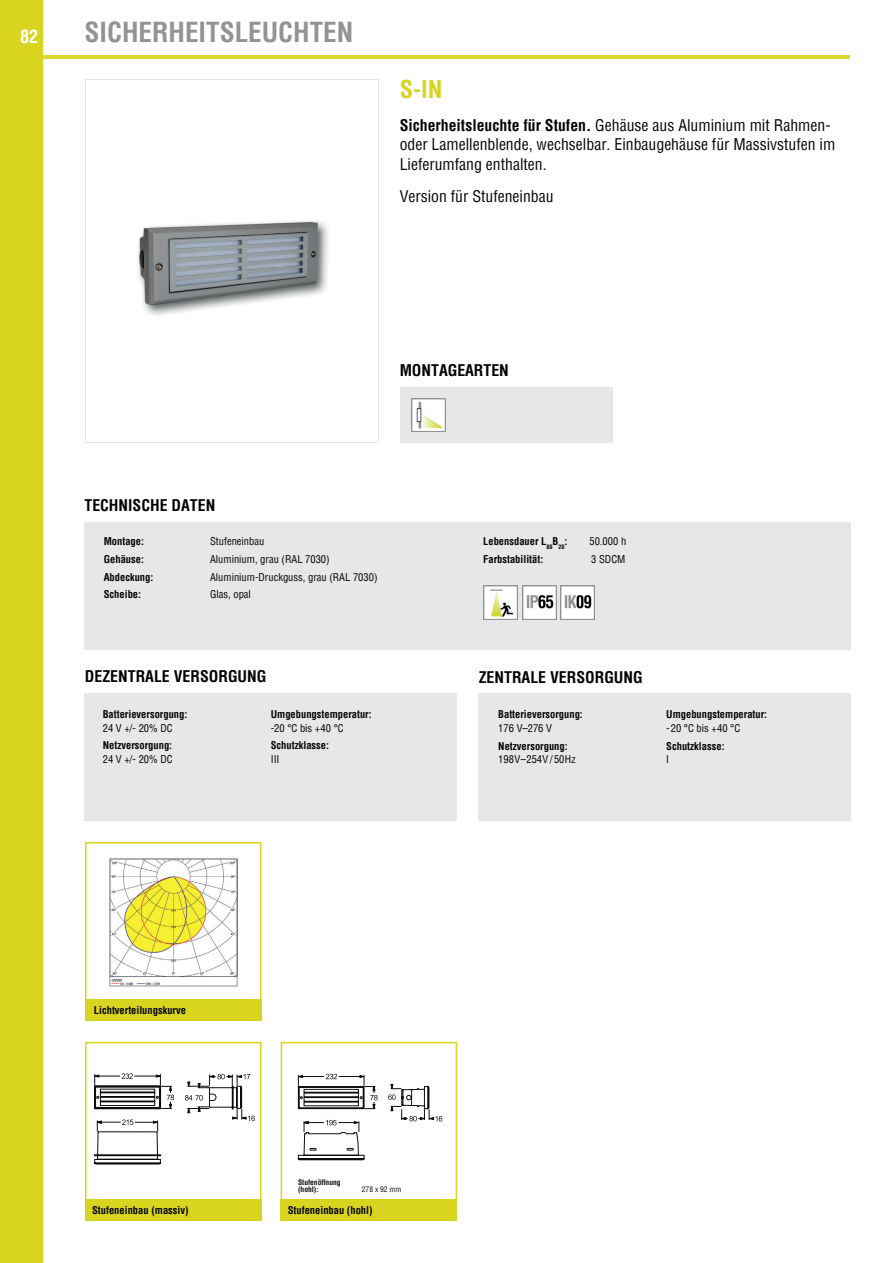
<style>
.page{position:relative;width:893px;height:1263px;background:#fff}
.page>*{position:absolute;margin:0;border:0;box-sizing:border-box;transform-origin:0 0}
.t1{font:700 condensed 27px "Helvetica";color:#929396}
.t2{font:700 condensed 24px "Helvetica";color:#d8d420}
.t3{font:700 condensed 18px "Helvetica";color:#fff}
.t4{font:condensed 15.75px/19.5px "Helvetica";color:#020405}
.t5{font:700 condensed 15.75px "Helvetica";color:#020405}
.t6{font:700 condensed 10.5px "Helvetica";color:#020405}
.t7{font:condensed 10.5px "Helvetica";color:#020405}
.t8{font:700 condensed 7.5px/7.5px "Helvetica";color:#0b0e10}
.t9{font:condensed 7.5px "Helvetica";color:#0b0e10}
.s1{font-weight:700}
</style>
<div class="page">
<div style="left:0;top:0;width:43px;height:1263px;background:#d8d420"></div>
<svg style="left:280px;top:1041px;width:178px;height:180px"></svg>
<img style="left:182px;top:221px;width:146px;height:91px">
<img style="left:138px;top:221px;width:137px;height:26px">
<img style="left:137px;top:247px;width:45px;height:68px">
<div style="left:84px;top:522px;width:766px;height:127px;background:#e6e8e7"></div>
<img style="left:522px;top:585px;width:34px;height:34px">
<img style="left:484px;top:585px;width:34px;height:34px">
<img style="left:560px;top:585px;width:34px;height:34px">
<div style="left:85px;top:693px;width:372px;height:127px;background:#e6e8e7"></div>
<div style="left:478px;top:693px;width:372px;height:127px;background:#e6e8e7"></div>
<svg style="left:85px;top:842px;width:176px;height:157px"></svg>
<img style="left:112px;top:860px;width:123px;height:124px">
<div style="left:110px;top:858px;width:127px;height:128px;border:1px solid #929396"></div>
<div style="left:85px;top:999px;width:176px;height:21px;background:#d8d420"></div>
<hr style="left:43px;top:55px;width:807px;height:3px;background:#dbd631">
<div style="left:400px;top:387px;width:212px;height:55px;background:#e6e8e7"></div>
<img style="left:411px;top:398px;width:34px;height:34px">
<svg style="left:85px;top:1041px;width:177px;height:180px"></svg>
<div style="left:85px;top:1199px;width:176px;height:21px;background:#d8d420"></div>
<div style="left:281px;top:1199px;width:176px;height:21px;background:#d8d420"></div>
<h3 class="t3" style="left:20px;top:24px;width:19px">82</h3>
<h1 class="t1" style="left:85px;top:15px;width:270px">SICHERHEITSLEUCHTEN</h1>
<h2 class="t2" style="left:400px;top:73px;width:44px">S-IN</h2>
<h3 class="t4" style="left:400px;top:115px;width:437px"><span class="s1">Sicherheitsleuchte für Stufen.</span> Gehäuse aus Aluminium mit Rahmen&shy;oder Lamellenblende, wechselbar. Einbaugehäuse für Massivstufen im<br>Lieferumfang enthalten.</h3>
<h3 class="t4" style="left:400px;top:186px;width:155px">Version für Stufeneinbau</h3>
<h3 class="t5" style="left:400px;top:360px;width:111px">MONTAGEARTEN</h3>
<h3 class="t5" style="left:84px;top:495px;width:132px">TECHNISCHE DATEN</h3>
<p class="t6" style="left:104px;top:534px;width:42px">Montage:</p>
<p class="t7" style="left:210px;top:534px;width:56px">Stufeneinbau</p>
<p class="t6" style="left:104px;top:552px;width:42px">Gehäuse:</p>
<p class="t7" style="left:210px;top:552px;width:121px">Aluminium, grau (RAL 7030)</p>
<p class="t6" style="left:104px;top:570px;width:51px">Abdeckung:</p>
<p class="t7" style="left:210px;top:570px;width:169px">Aluminium-Druckguss, grau (RAL 7030)</p>
<p class="t6" style="left:104px;top:588px;width:39px">Scheibe:</p>
<p class="t7" style="left:210px;top:588px;width:42px">Glas, opal</p>
<h3 class="t5" style="left:85px;top:665px;width:183px">DEZENTRALE VERSORGUNG</h3>
<p class="t6" style="left:103px;top:707px;width:86px">Batterieversorgung:</p>
<p class="t7" style="left:103px;top:721px;width:72px">24 V +/- 20% DC</p>
<p class="t6" style="left:103px;top:738px;width:71px">Netzversorgung:</p>
<p class="t7" style="left:103px;top:752px;width:72px">24 V +/- 20% DC</p>
<p class="t6" style="left:271px;top:707px;width:102px">Umgebungstemperatur:</p>
<p class="t7" style="left:271px;top:721px;width:75px">-20 °C bis + 40 °C</p>
<p class="t6" style="left:271px;top:738px;width:60px">Schutzklasse:</p>
<p class="t7" style="left:271px;top:752px;width:10px">III</p>
<p class="t6" style="left:483px;top:534px;width:86px">Lebensdauer L<sub>80</sub>B<sub>20</sub>:</p>
<p class="t7" style="left:589px;top:534px;width:38px">50.000 h</p>
<p class="t6" style="left:483px;top:552px;width:62px">Farbstabilität:</p>
<p class="t7" style="left:591px;top:552px;width:36px">3 SDCM</p>
<h3 class="t5" style="left:479px;top:666px;width:166px">ZENTRALE VERSORGUNG</h3>
<p class="t6" style="left:498px;top:707px;width:86px">Batterieversorgung:</p>
<p class="t7" style="left:498px;top:721px;width:55px">176 V–276 V</p>
<p class="t6" style="left:498px;top:739px;width:71px">Netzversorgung:</p>
<p class="t7" style="left:498px;top:752px;width:79px">198 V – 254 V / 50 Hz</p>
<p class="t6" style="left:666px;top:707px;width:102px">Umgebungstemperatur:</p>
<p class="t7" style="left:666px;top:721px;width:76px">-20 °C bis + 40 °C</p>
<p class="t6" style="left:666px;top:739px;width:60px">Schutzklasse:</p>
<p class="t7" style="left:666px;top:752px;width:4px">I</p>
<p class="t6" style="left:94px;top:1003px;width:94px">Lichtverteilungskurve</p>
<p class="t8" style="left:298px;top:1178px;width:44px">Stufenöffnung (hohl):</p>
<p class="t9" style="left:362px;top:1184px;width:41px">278 x 92 mm</p>
<p class="t6" style="left:92px;top:1203px;width:98px">Stufeneinbau (massiv)</p>
<p class="t6" style="left:288px;top:1203px;width:86px">Stufeneinbau (hohl)</p>
</div>
